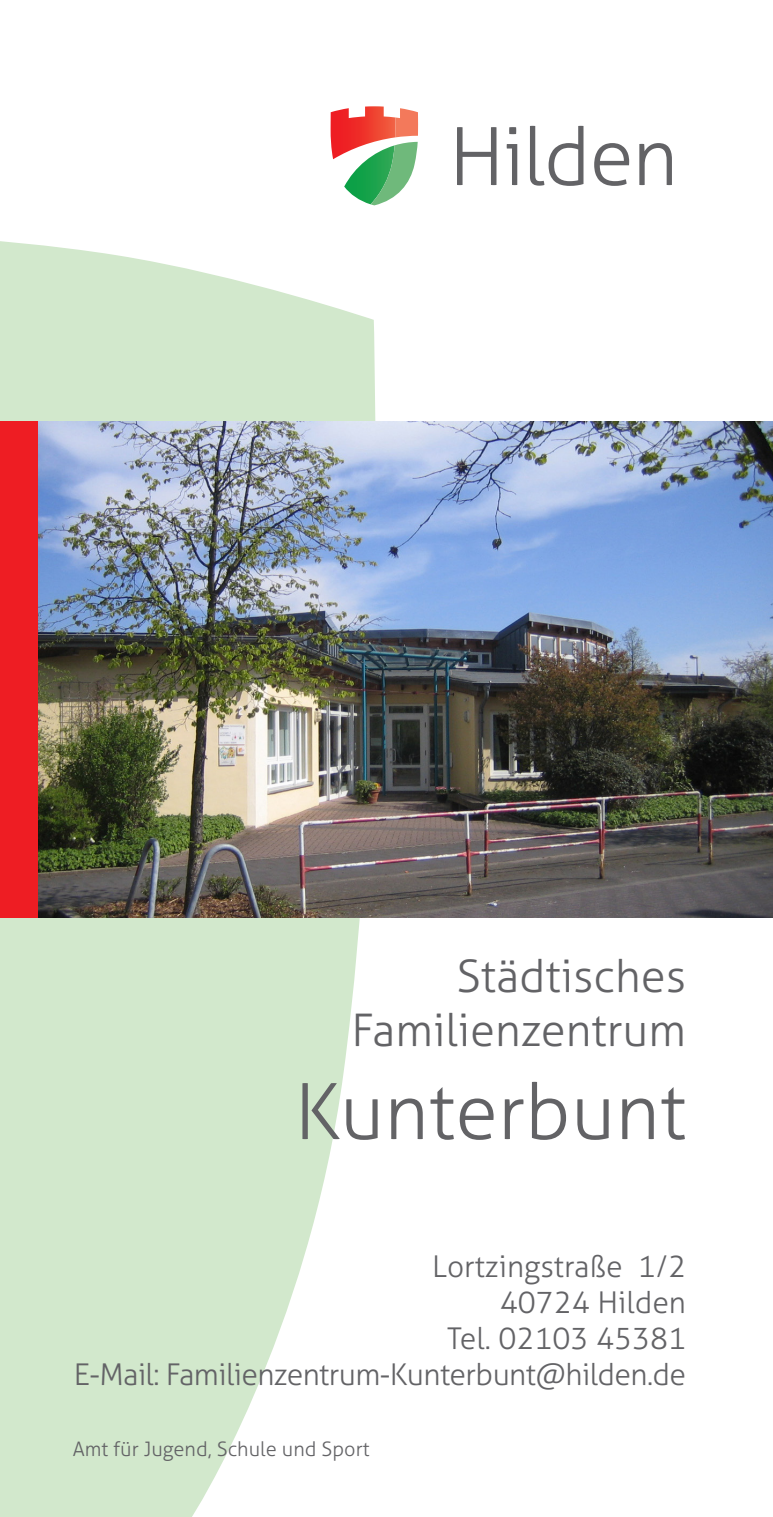
<style>
.page{position:relative;width:773px;height:1517px;background:#fff}
.page>*{position:absolute;margin:0;border:0;box-sizing:border-box;transform-origin:0 0}
.t1{font:300 77.5px "Aller Typo";color:#636366}
.t2{font:300 45px/54px "Aller Typo";color:#636366;text-align:right}
.t3{font:300 30px/36px "Aller Typo";letter-spacing:-.02em;color:#636366;text-align:right}
.t4{font:300 20px "Aller Typo";color:#636366}
</style>
<div class="page">
<svg style="left:0;top:241px;width:386px;height:1276px;fill:#d2e8cc"></svg>
<svg style="left:457px;top:126px;width:214px;height:60px"></svg>
<svg style="left:330px;top:106px;width:88px;height:99px"></svg>
<img style="left:37px;top:422px;width:735px;height:496px">
<div style="left:0;top:422px;width:37px;height:496px;background:#ee1d23"></div>
<h2 class="t2" style="left:351px;top:949px;width:336px">Städtisches<br>Familienzentrum</h2>
<h1 class="t1" style="left:294px;top:1065px;width:393px">Kunterbunt</h1>
<p class="t3" style="left:74px;top:1248px;width:613px">Lortzingstraße 1/2<br>40724 Hilden<br>Tel. 02103 45381<br>E-Mail: Familienzentrum-Kunterbunt@hilden.de</p>
<p class="t4" style="left:73px;top:1436px;width:298px">Amt für Jugend, Schule und Sport</p>
</div>
